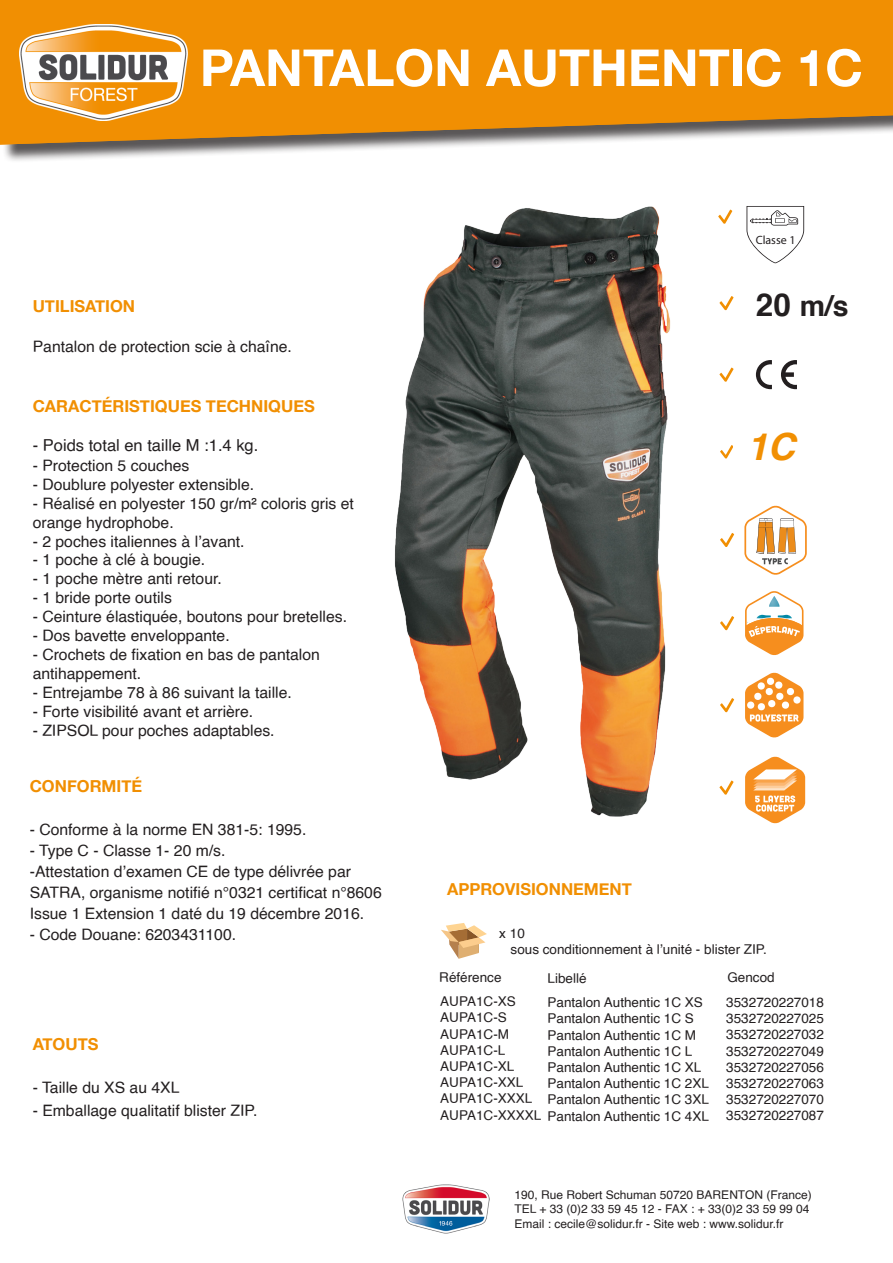
<style>
.page{position:relative;width:893px;height:1263px;background:#fff}
.page>*{position:absolute;margin:0;border:0;box-sizing:border-box;transform-origin:0 0}
.t1{font:700 51px "Helvetica Neue";color:#fff}
.t2{font:italic 700 37.5px "Helvetica";color:#f18f02}
.t3{font:700 28.5px "Helvetica";color:#231f20}
.t4{font:700 16.5px "Helvetica Neue";color:#f18f02}
.t5{font:16.5px "Helvetica";color:#231f20}
.t6{font:15.75px/18.9px "Helvetica";color:#231f20}
.t7{font:13.5px "Helvetica";color:#231f20}
.t8{font:12px/14.4px "Helvetica";color:#231f20}
.t9{font:12px "Myriad Pro";color:#231f20}
.s1{font-size:31.5px}
</style>
<div class="page">
<div style="left:2px;top:2px;width:891px;height:161px;background:#231f20;opacity:.75"></div>
<img style="left:403px;top:1184px;width:86px;height:49px">
<svg style="left:0;top:0;width:893px;height:145px;background:#e79014"></svg>
<svg style="left:441px;top:923px;width:46px;height:36px"></svg>
<img style="left:394px;top:206px;width:277px;height:611px">
<img style="left:19px;top:24px;width:169px;height:96px">
<svg style="left:718px;top:210px;width:14px;height:14px"></svg>
<svg style="left:720px;top:533px;width:14px;height:14px"></svg>
<svg style="left:746px;top:206px;width:58px;height:57px"></svg>
<svg style="left:719px;top:367px;width:15px;height:15px"></svg>
<svg style="left:756px;top:360px;width:16px;height:29px"></svg>
<svg style="left:781px;top:360px;width:16px;height:29px"></svg>
<svg style="left:720px;top:698px;width:14px;height:14px"></svg>
<svg style="left:719px;top:780px;width:15px;height:15px"></svg>
<svg style="left:720px;top:616px;width:14px;height:14px"></svg>
<svg style="left:745px;top:591px;width:59px;height:65px"></svg>
<svg style="left:745px;top:672px;width:59px;height:66px"></svg>
<svg style="left:745px;top:756px;width:61px;height:67px"></svg>
<svg style="left:719px;top:296px;width:15px;height:14px"></svg>
<svg style="left:744px;top:505px;width:63px;height:70px"></svg>
<svg style="left:720px;top:445px;width:13px;height:13px"></svg>
<p class="t1" style="left:200px;top:36px;width:665px">PANTALON AUTHENTIC 1C</p>
<p class="t4" style="left:33px;top:295px;width:104px">UTILISATION</p>
<p class="t6" style="left:33px;top:337px;width:261px">Pantalon de protection scie à chaîne.</p>
<p class="t4" style="left:33px;top:396px;width:284px">CARACTÉRISTIQUES TECHNIQUES</p>
<p class="t5" style="left:33px;top:433px;width:227px">- Poids total en taille M :1.4 kg.</p>
<p class="t6" style="left:33px;top:456px;width:158px">- Protection 5 couches</p>
<p class="t6" style="left:33px;top:475px;width:223px">- Doublure polyester extensible.</p>
<p class="t6" style="left:33px;top:494px;width:323px">- Réalisé en polyester 150 gr/m² coloris gris et orange hydrophobe.</p>
<p class="t6" style="left:33px;top:532px;width:213px">- 2 poches italiennes à l’avant.</p>
<p class="t6" style="left:33px;top:551px;width:174px">- 1 poche à clé à bougie.</p>
<p class="t6" style="left:33px;top:570px;width:191px">- 1 poche mètre anti retour.</p>
<p class="t6" style="left:33px;top:589px;width:141px">- 1 bride porte outils</p>
<p class="t6" style="left:33px;top:608px;width:316px">- Ceinture élastiquée, boutons pour bretelles.</p>
<p class="t6" style="left:33px;top:626px;width:198px">- Dos bavette enveloppante.</p>
<p class="t6" style="left:33px;top:645px;width:289px">- Crochets de fixation en bas de pantalon</p>
<p class="t6" style="left:33px;top:664px;width:110px">antihappement.</p>
<p class="t6" style="left:33px;top:683px;width:261px">- Entrejambe 78 à 86 suivant la taille.</p>
<p class="t6" style="left:33px;top:702px;width:222px">- Forte visibilité avant et arrière.</p>
<p class="t6" style="left:33px;top:721px;width:243px">- ZIPSOL pour poches adaptables.</p>
<p class="t4" style="left:30px;top:776px;width:114px">CONFORMITÉ</p>
<p class="t6" style="left:30px;top:820px;width:278px">- Conforme à la norme EN 381-5: 1995.</p>
<p class="t6" style="left:30px;top:841px;width:197px">- Type C - Classe 1- 20 m/s.</p>
<p class="t6" style="left:30px;top:862px;width:323px">-Attestation d’examen CE de type délivrée par</p>
<p class="t6" style="left:30px;top:883px;width:353px">SATRA, organisme notifié n°0321 certificat n°8606</p>
<p class="t6" style="left:30px;top:904px;width:336px">Issue 1 Extension 1 daté du 19 décembre 2016.</p>
<p class="t6" style="left:30px;top:925px;width:208px">- Code Douane: 6203431100.</p>
<p class="t4" style="left:33px;top:1034px;width:67px">ATOUTS</p>
<p class="t6" style="left:33px;top:1078px;width:148px">- Taille du XS au 4XL</p>
<p class="t6" style="left:33px;top:1101px;width:226px">- Emballage qualitatif blister ZIP.</p>
<p class="t9" style="left:756px;top:232px;width:41px">Classe 1</p>
<p class="t3" style="left:756px;top:283px;width:94px"><span class="s1">20</span> m/s</p>
<p class="t2" style="left:747px;top:416px;width:49px">1C</p>
<p class="t4" style="left:447px;top:879px;width:186px">APPROVISIONNEMENT</p>
<p class="t7" style="left:499px;top:923px;width:27px">x 10</p>
<p class="t7" style="left:511px;top:939px;width:258px">sous conditionnement à l’unité - blister ZIP.</p>
<p class="t7" style="left:439px;top:967px;width:64px">Référence</p>
<p class="t7" style="left:547px;top:968px;width:41px">Libellé</p>
<p class="t7" style="left:727px;top:967px;width:49px">Gencod</p>
<p class="t7" style="left:440px;top:991px;width:77px">AUPA1C-XS</p>
<p class="t7" style="left:440px;top:1007px;width:68px">AUPA1C-S</p>
<p class="t7" style="left:440px;top:1023px;width:70px">AUPA1C-M</p>
<p class="t7" style="left:440px;top:1040px;width:67px">AUPA1C-L</p>
<p class="t7" style="left:440px;top:1056px;width:76px">AUPA1C-XL</p>
<p class="t7" style="left:440px;top:1072px;width:85px">AUPA1C-XXL</p>
<p class="t7" style="left:440px;top:1088px;width:94px">AUPA1C-XXXL</p>
<p class="t7" style="left:440px;top:1104px;width:103px">AUPA1C-XXXXL</p>
<p class="t7" style="left:547px;top:992px;width:157px">Pantalon Authentic 1C XS</p>
<p class="t7" style="left:547px;top:1008px;width:148px">Pantalon Authentic 1C S</p>
<p class="t7" style="left:547px;top:1024px;width:150px">Pantalon Authentic 1C M</p>
<p class="t7" style="left:547px;top:1040px;width:146px">Pantalon Authentic 1C L</p>
<p class="t7" style="left:547px;top:1057px;width:155px">Pantalon Authentic 1C XL</p>
<p class="t7" style="left:547px;top:1073px;width:163px">Pantalon Authentic 1C 2XL</p>
<p class="t7" style="left:547px;top:1089px;width:163px">Pantalon Authentic 1C 3XL</p>
<p class="t7" style="left:547px;top:1105px;width:163px">Pantalon Authentic 1C 4XL</p>
<p class="t7" style="left:726px;top:992px;width:99px">3532720227018</p>
<p class="t7" style="left:726px;top:1008px;width:99px">3532720227025</p>
<p class="t7" style="left:726px;top:1024px;width:99px">3532720227032</p>
<p class="t7" style="left:726px;top:1040px;width:99px">3532720227049</p>
<p class="t7" style="left:726px;top:1057px;width:99px">3532720227056</p>
<p class="t7" style="left:726px;top:1073px;width:99px">3532720227063</p>
<p class="t7" style="left:726px;top:1089px;width:99px">3532720227070</p>
<p class="t7" style="left:726px;top:1105px;width:99px">3532720227087</p>
<p class="t8" style="left:514px;top:1188px;width:299px">190, Rue Robert Schuman 50720 BARENTON (France)<br>TEL + 33 (0)2 33 59 45 12 - FAX : + 33(0)2 33 59 99 04<br>Email : cecile@solidur.fr - Site web : www.solidur.fr</p>
</div>
